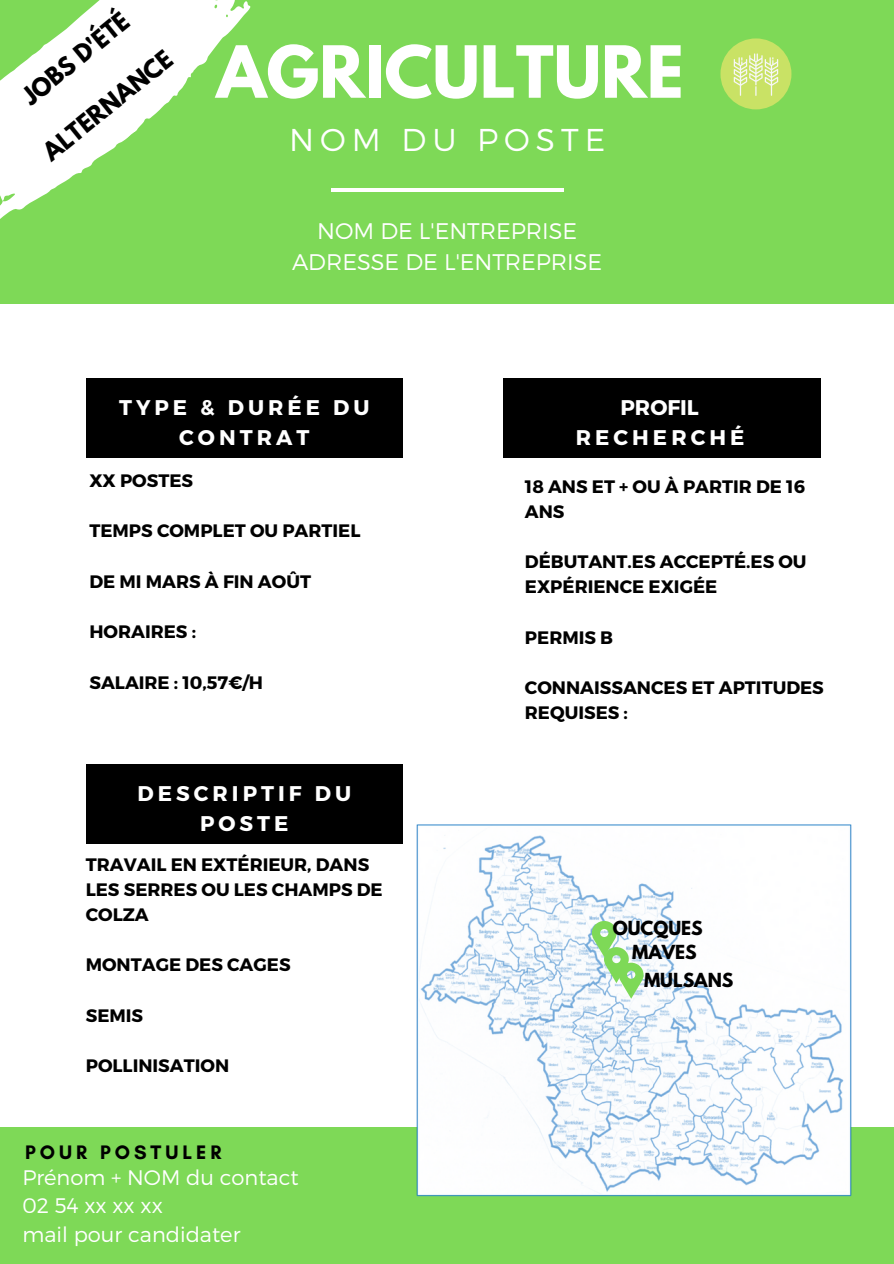
<style>
.page{position:relative;width:894px;height:1264px;background:#fff}
.page>*{position:absolute;margin:0;border:0;box-sizing:border-box;transform-origin:0 0}
.t1{font:700 63.6px "League Spartan";color:#fff}
.t2{font:300 31.5px "Montserrat";letter-spacing:.19em;color:#fff}
.t3{font:300 22.5px/30.6px "Montserrat";color:#fff;text-align:center}
.t4{font:700 22.5px "League Spartan";color:#000}
.t5{font:700 21.15px/29.5px "Montserrat";letter-spacing:.19em;color:#fff;text-align:center}
.t6{font:300 21px/28.5px "Montserrat";color:#fff}
.t7{font:700 19.95px "Glacial Indifference";letter-spacing:.2em;color:#000}
.t8{font:700 18px/25.2px "Montserrat";color:#000}
.t9{font:700 17.1px "League Spartan";color:#000}
</style>
<div class="page">
<div style="left:0;top:0;width:893px;height:303px;background:#7ed957"></div>
<hr style="left:331px;top:188px;width:232px;height:4px;background:#fff">
<div style="left:86px;top:378px;width:317px;height:79px;background:#000"></div>
<div style="left:0;top:1126px;width:893px;height:137px;background:#7ed957"></div>
<img style="left:416px;top:824px;width:435px;height:372px">
<div style="left:86px;top:764px;width:317px;height:79px;background:#000"></div>
<div style="left:503px;top:378px;width:317px;height:79px;background:#000"></div>
<div style="left:720px;top:38px;width:71px;height:71px;background:#c9e265;border-radius:50%"></div>
<svg style="left:733px;top:53px;width:45px;height:43px"></svg>
<svg style="left:591px;top:921px;width:52px;height:77px"></svg>
<svg style="left:0;top:0;width:251px;height:219px;fill:#fff"></svg>
<p class="t4" style="left:19px;top:90px;width:131px;rotate:-39deg">JOBS D'ÉTÉ</p>
<p class="t4" style="left:39px;top:146px;width:159px;rotate:-39deg">ALTERNANCE</p>
<h1 class="t1" style="left:216px;top:40px;width:468px">AGRICULTURE</h1>
<h2 class="t2" style="left:289px;top:119px;width:317px">NOM DU POSTE</h2>
<p class="t3" style="left:292px;top:215px;width:311px">NOM DE L'ENTREPRISE<br>ADRESSE DE L'ENTREPRISE</p>
<p class="t5" style="left:119px;top:392px;width:252px">TYPE &amp; DURÉE DU<br>CONTRAT</p>
<p class="t8" style="left:89px;top:467px;width:105px">XX POSTES</p>
<p class="t8" style="left:89px;top:517px;width:272px">TEMPS COMPLET OU PARTIEL</p>
<p class="t8" style="left:89px;top:568px;width:223px">DE MI MARS À FIN AOÛT</p>
<p class="t8" style="left:89px;top:618px;width:108px">HORAIRES :</p>
<p class="t8" style="left:89px;top:668px;width:175px">SALAIRE : 10,57€/H</p>
<p class="t5" style="left:137px;top:778px;width:215px">DESCRIPTIF DU<br>POSTE</p>
<p class="t8" style="left:86px;top:850px;width:298px">TRAVAIL EN EXTÉRIEUR, DANS<br>LES SERRES OU LES CHAMPS DE<br>COLZA</p>
<p class="t8" style="left:86px;top:951px;width:206px">MONTAGE DES CAGES</p>
<p class="t8" style="left:86px;top:1001px;width:59px">SEMIS</p>
<p class="t8" style="left:86px;top:1052px;width:145px">POLLINISATION</p>
<p class="t7" style="left:25px;top:1140px;width:198px">POUR POSTULER</p>
<p class="t6" style="left:22px;top:1162px;width:278px">Prénom + NOM du contact<br>02 54 xx xx xx<br>mail pour candidater</p>
<p class="t5" style="left:575px;top:392px;width:170px">PROFIL<br>RECHERCHÉ</p>
<p class="t8" style="left:525px;top:472px;width:281px">18 ANS ET + OU À PARTIR DE 16<br>ANS</p>
<p class="t8" style="left:525px;top:548px;width:283px">DÉBUTANT.ES ACCEPTÉ.ES OU<br>EXPÉRIENCE EXIGÉE</p>
<p class="t8" style="left:525px;top:624px;width:90px">PERMIS B</p>
<p class="t8" style="left:525px;top:674px;width:300px">CONNAISSANCES ET APTITUDES<br>REQUISES :</p>
<p class="t9" style="left:612px;top:919px;width:91px">OUCQUES</p>
<p class="t9" style="left:632px;top:943px;width:66px">MAVES</p>
<p class="t9" style="left:643px;top:971px;width:91px">MULSANS</p>
</div>
